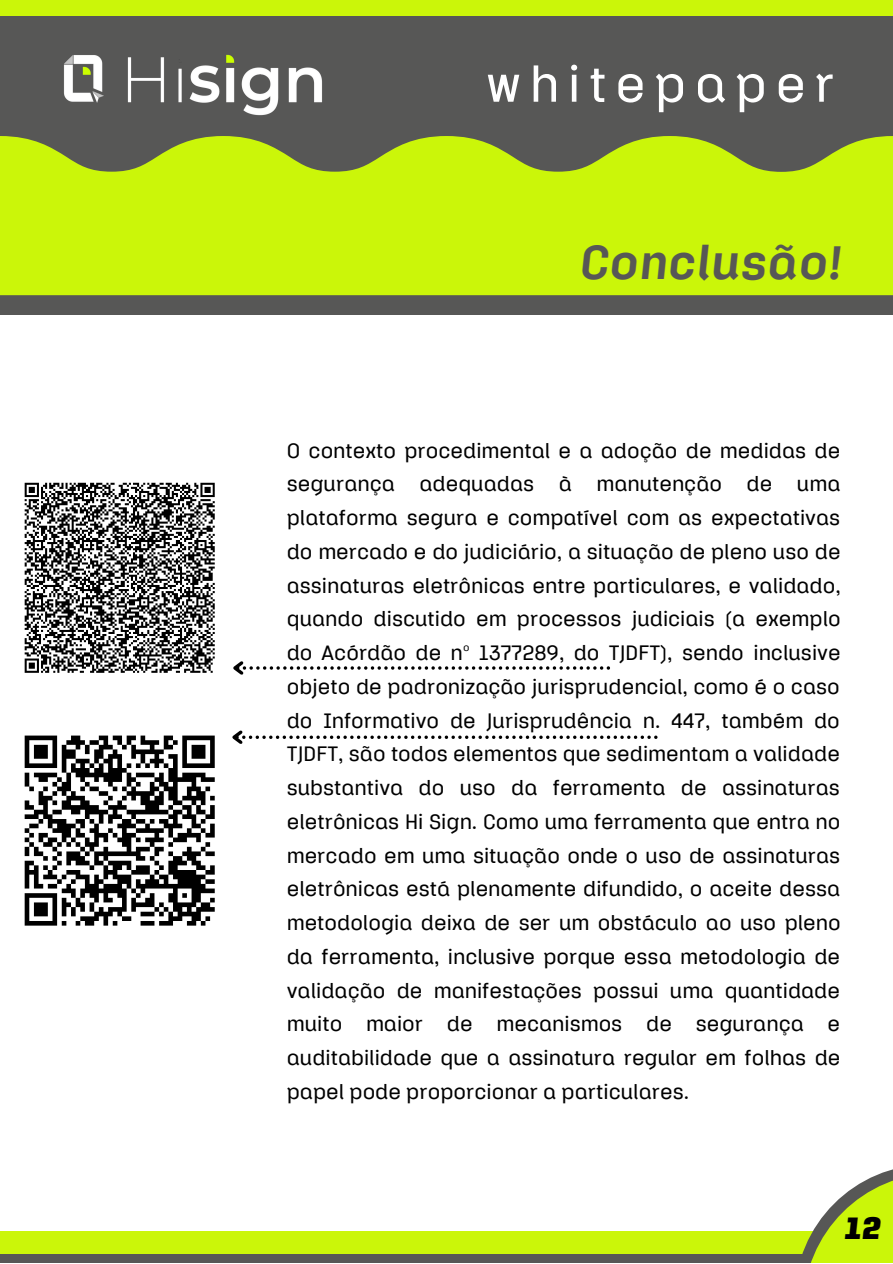
<style>
.page{position:relative;width:893px;height:1264px;background:#fff}
.page>*{position:absolute;margin:0;border:0;box-sizing:border-box;transform-origin:0 0}
.t1{font:500 52.35px "Klamp 105";letter-spacing:.165em;color:#fff}
.t2{font:italic 700 49.8px "Klamp 105";color:#575756}
.t3{font:italic 900 32.25px "Klamp 105";color:#000}
.t4{font:500 21.75px/33.8px "Klamp 105";color:#000;text-align:justify}
</style>
<div class="page">
<div style="left:0;top:0;width:892px;height:1262px;background:#575756"></div>
<div style="left:0;top:316px;width:892px;height:915px;background:#fff"></div>
<img style="left:64px;top:54px;width:258px;height:62px">
<div style="left:0;top:1231px;width:892px;height:23px;background:#cbf609"></div>
<div style="left:0;top:0;width:892px;height:15px;background:#cbf609"></div>
<svg style="left:233px;top:661px;width:377px;height:14px"></svg>
<svg style="left:232px;top:730px;width:425px;height:14px"></svg>
<svg style="left:25px;top:735px;width:190px;height:190px"></svg>
<svg style="left:25px;top:483px;width:190px;height:189px"></svg>
<svg style="left:0;top:136px;width:892px;height:159px;fill:#cbf609"></svg>
<svg style="left:802px;top:1169px;width:90px;height:93px"></svg>
<h1 class="t1" style="left:486px;top:62px;width:350px">whitepaper</h1>
<h2 class="t2" style="left:578px;top:241px;width:264px">Conclusão!</h2>
<p class="t4" style="left:287px;top:435px;width:555px">O contexto procedimental e a adoção de medidas de segurança adequadas à manutenção de uma plataforma segura e compatível com as expectativas do mercado e do judiciário, a situação de pleno uso de assinaturas eletrônicas entre particulares, e validado, quando discutido em processos judiciais (a exemplo do Acórdão de nº 1377289, do TJDFT), sendo inclusive objeto de padronização jurisprudencial, como é o caso do Informativo de Jurisprudência n. 447, também do TJDFT, são todos elementos que sedimentam a validade substantiva do uso da ferramenta de assinaturas eletrônicas Hi Sign. Como uma ferramenta que entra no mercado em uma situação onde o uso de assinaturas eletrônicas está plenamente difundido, o aceite dessa metodologia deixa de ser um obstáculo ao uso pleno da ferramenta, inclusive porque essa metodologia de validação de manifestações possui uma quantidade muito maior de mecanismos de segurança e auditabilidade que a assinatura regular em folhas de papel pode proporcionar a particulares.</p>
<h3 class="t3" style="left:843px;top:1214px;width:38px">12</h3>
</div>
